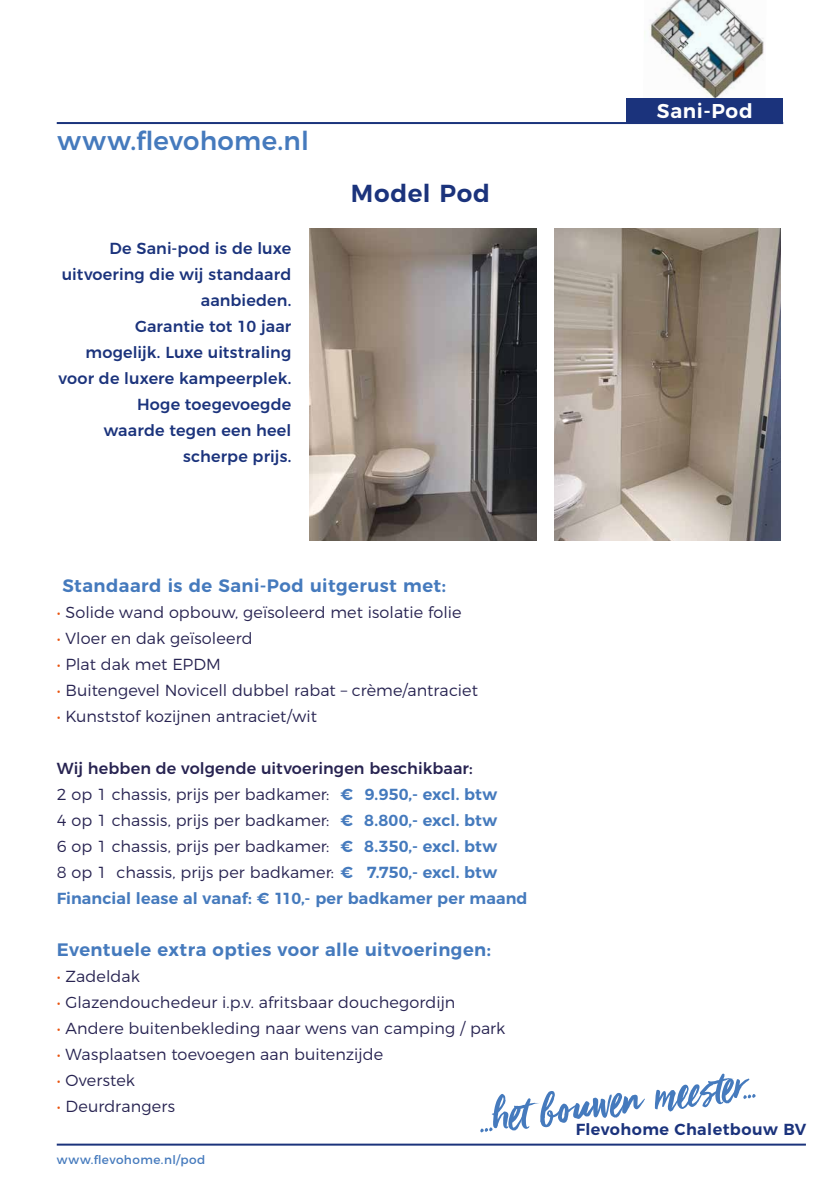
<style>
.page{position:relative;width:840px;height:1191px;background:#fff}
.page>*{position:absolute;margin:0;border:0;box-sizing:border-box;transform-origin:0 0}
.t1{font:47.8px "Viva Beautiful Pro";color:#457abd}
.t2{font:500 26px "Montserrat";letter-spacing:.01em;color:#457abd}
.t3{font:600 24.6px "Montserrat";letter-spacing:.025em;color:#1b337c}
.t4{font:600 20px "Montserrat";letter-spacing:.03em;color:#fff}
.t5{font:600 18px "Montserrat";letter-spacing:.025em;color:#457abd}
.t6{font:300 16px/26px "Montserrat";letter-spacing:.005em;color:#272351}
.t7{font:500 16px/26px "Montserrat";letter-spacing:.005em;color:#1b337c;text-align:right}
.t8{font:600 16px "Montserrat";letter-spacing:.025em;color:#1b337c}
.t9{font:12px "Montserrat";letter-spacing:.04em;color:#457abd}
.s1{color:#e9530e}
.s2{font-weight:500}
.s3{font-weight:600;color:#457abd}
</style>
<div class="page">
<img style="left:644px;top:0;width:120px;height:98px">
<div style="left:626px;top:98px;width:156px;height:25px;background:#1b337c"></div>
<hr style="left:57px;top:122px;width:725px;height:2px;background:#1b337c">
<hr style="left:57px;top:1143px;width:748px;height:2px;background:#1b337c">
<img style="left:310px;top:228px;width:225px;height:312px">
<img style="left:554px;top:228px;width:226px;height:312px">
<h2 class="t2" style="left:57px;top:120px;width:253px">www.flevohome.nl</h2>
<p class="t7" style="left:59px;top:234px;width:234px">De Sani-pod is de luxe uitvoering die wij standaard aanbieden.<br>Garantie tot 10 jaar mogelijk. Luxe uitstraling voor de luxere kampeerplek.<br>Hoge toegevoegde<br>waarde tegen een heel scherpe prijs.</p>
<h3 class="t3" style="left:350px;top:173px;width:140px">Model Pod</h3>
<p class="t4" style="left:656px;top:95px;width:97px">Sani-Pod</p>
<p class="t5" style="left:62px;top:571px;width:384px">Standaard is de Sani-Pod uitgerust met:</p>
<p class="t6" style="left:57px;top:598px;width:406px"><span class="s1">•</span> Solide wand opbouw, geïsoleerd met isolatie folie</p>
<p class="t6" style="left:57px;top:624px;width:197px"><span class="s1">•</span> Vloer en dak geïsoleerd</p>
<p class="t6" style="left:57px;top:650px;width:165px"><span class="s1">•</span> Plat dak met EPDM</p>
<p class="t6" style="left:57px;top:676px;width:422px"><span class="s1">•</span> Buitengevel Novicell dubbel rabat – crème/antraciet</p>
<p class="t6" style="left:57px;top:702px;width:261px"><span class="s1">•</span> Kunststof kozijnen antraciet/wit</p>
<p class="t6" style="left:57px;top:754px;width:472px"><span class="s2">Wij hebben de volgende uitvoeringen beschikbaar:<br></span>2 op 1 chassis, prijs per badkamer: <span class="s3">€ 9.950,- excl. btw<br></span>4 op 1 chassis, prijs per badkamer: <span class="s3">€ 8.800,- excl. btw<br></span>6 op 1 chassis, prijs per badkamer: <span class="s3">€ 8.350,- excl. btw<br></span>8 op 1 chassis, prijs per badkamer: <span class="s3">€ 7.750,- excl. btw Financial lease al vanaf: € 110,- per badkamer per maand</span></p>
<p class="t5" style="left:57px;top:935px;width:435px">Eventuele extra opties voor alle uitvoeringen:</p>
<p class="t6" style="left:57px;top:962px;width:85px"><span class="s1">•</span> Zadeldak</p>
<p class="t6" style="left:57px;top:988px;width:400px"><span class="s1">•</span> Glazendouchedeur i.p.v. afritsbaar douchegordijn</p>
<p class="t6" style="left:57px;top:1014px;width:450px"><span class="s1">•</span> Andere buitenbekleding naar wens van camping / park</p>
<p class="t6" style="left:57px;top:1040px;width:328px"><span class="s1">•</span> Wasplaatsen toevoegen aan buitenzijde</p>
<p class="t6" style="left:57px;top:1066px;width:80px"><span class="s1">•</span> Overstek</p>
<p class="t6" style="left:57px;top:1092px;width:120px"><span class="s1">•</span> Deurdrangers</p>
<h1 class="t1" style="left:474px;top:1086px;width:281px;rotate:-7deg">...het bouwen mee ster...</h1>
<p class="t8" style="left:575px;top:1116px;width:232px">Flevohome Chaletbouw BV</p>
<p class="t9" style="left:57px;top:1150px;width:150px">www.flevohome.nl/pod</p>
</div>
